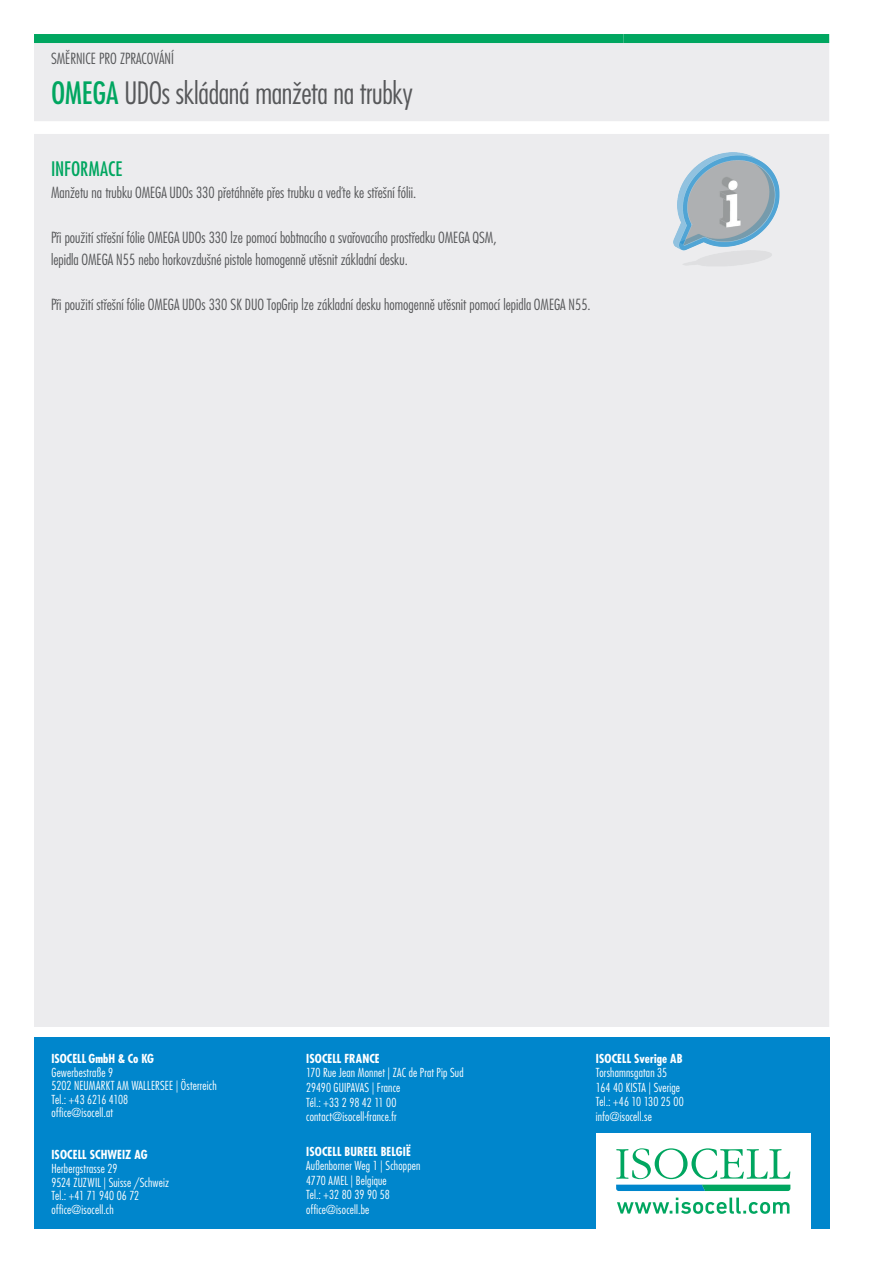
<style>
.page{position:relative;width:893px;height:1263px;background:#fff}
.page>*{position:absolute;margin:0;border:0;box-sizing:border-box;transform-origin:0 0}
.t1{font:300 condensed 30px "Futura LT Pro";letter-spacing:-.01em;color:#57585a}
.t2{font:500 condensed 19.5px "Futura LT Pro";color:#00a660}
.t3{font:300 condensed 15px/22.4px "Futura LT Pro";color:#57585a}
.t4{font:300 condensed 12.15px/14.5px "Futura LT Pro";letter-spacing:.015em;color:#fff}
.t5{font:700 condensed 12.15px "Futura LT Pro";letter-spacing:.005em;color:#fff}
.s1{font-weight:500;color:#00a660}
</style>
<div class="page">
<div style="left:34px;top:1038px;width:795px;height:191px;background:#0086cc"></div>
<div style="left:596px;top:1133px;width:215px;height:96px;background:#fff"></div>
<svg style="left:616px;top:1148px;width:174px;height:43px"></svg>
<svg style="left:617px;top:1197px;width:172px;height:17px"></svg>
<div style="left:34px;top:43px;width:795px;height:984px;background:#ececee"></div>
<div style="left:34px;top:34px;width:589px;height:9px;background:#00a660"></div>
<div style="left:623px;top:34px;width:206px;height:9px;background:#00a660"></div>
<img style="left:674px;top:153px;width:105px;height:113px">
<p class="t3" style="left:51px;top:47px;width:124px">SMĚRNICE PRO ZPRACOVÁNÍ</p>
<h1 class="t1" style="left:51px;top:74px;width:363px"><span class="s1">OMEGA</span> UDOs skládaná manžeta na trubky</h1>
<h2 class="t2" style="left:51px;top:155px;width:73px">INFORMACE</h2>
<p class="t3" style="left:51px;top:181px;width:367px">Manžetu na trubku OMEGA UDOs 330 přetáhněte přes trubku a veďte ke střešní fólii.</p>
<p class="t3" style="left:51px;top:226px;width:447px">Při použití střešní fólie OMEGA UDOs 330 lze pomocí bobtnacího a svařovacího prostředku OMEGA QSM, lepidla OMEGA N55 nebo horkovzdušné pistole homogenně utěsnit základní desku.</p>
<p class="t3" style="left:51px;top:293px;width:541px">Při použití střešní fólie OMEGA UDOs 330 SK DUO TopGrip lze základní desku homogenně utěsnit pomocí lepidla OMEGA N55.</p>
<p class="t5" style="left:52px;top:1050px;width:104px">ISOCELL GmbH &amp; Co KG</p>
<p class="t4" style="left:52px;top:1065px;width:167px;line-height:13.6px">Gewerbestraße 9<br>5202 NEUMARKT AM WALLERSEE | Österreich<br>Tel.: +43 6216 4108<br>office@isocell.at</p>
<p class="t5" style="left:52px;top:1147px;width:98px">ISOCELL SCHWEIZ AG</p>
<p class="t4" style="left:52px;top:1162px;width:119px;line-height:13.6px">Herbergstrasse 29<br>9524 ZUZWIL | Suisse /Schweiz<br>Tel.: +41 71 940 06 72 office@isocell.ch</p>
<p class="t5" style="left:306px;top:1050px;width:75px">ISOCELL FRANCE</p>
<p class="t4" style="left:306px;top:1065px;width:159px">170 Rue Jean Monnet | ZAC de Prat Pip Sud<br>29490 GUIPAVAS | France<br>Tél.: +33 2 98 42 11 00 contact@isocell-france.fr</p>
<p class="t5" style="left:306px;top:1143px;width:106px">ISOCELL BUREEL BELGIË</p>
<p class="t4" style="left:306px;top:1158px;width:116px">Außenborner Weg 1 | Schoppen<br>4770 AMEL | Belgique<br>Tel.: +32 80 39 90 58 office@isocell.be</p>
<p class="t5" style="left:596px;top:1050px;width:88px">ISOCELL Sverige AB</p>
<p class="t4" style="left:596px;top:1065px;width:89px">Torshamnsgatan 35<br>164 40 KISTA | Sverige<br>Tel.: +46 10 130 25 00 info@isocell.se</p>
</div>
